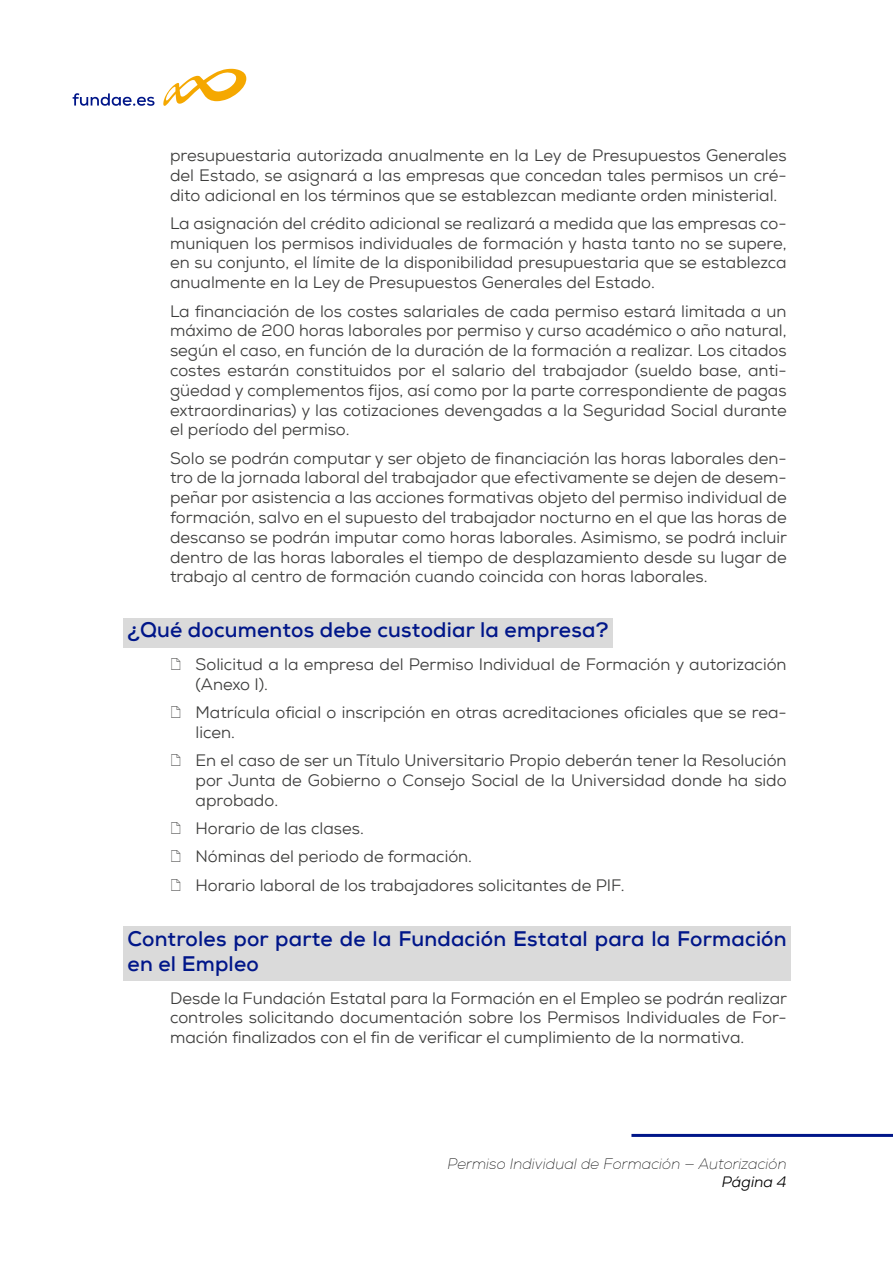
<style>
.page{position:relative;width:893px;height:1263px;background:#fff}
.page>*{position:absolute;margin:0;border:0;box-sizing:border-box;transform-origin:0 0}
.t1{font:700 21px/25.2px "Nexa";letter-spacing:.01em;color:#001689}
.t2{font:16.5px/19.8px "Nexa";color:#3c3c3b;text-align:justify}
.t3{font:italic 100 15px "Nexa";color:#000}
.t4{font:italic 15px "Nexa";color:#000}
</style>
<div class="page">
<svg style="left:163px;top:69px;width:83px;height:37px"></svg>
<svg style="left:73px;top:93px;width:81px;height:13px"></svg>
<hr style="left:631px;top:1134px;width:262px;height:3px;background:#001689">
<div style="left:123px;top:618px;width:489px;height:29px;background:#dadada"></div>
<div style="left:123px;top:926px;width:668px;height:55px;background:#dadada"></div>
<p class="t2" style="left:170px;top:145px;width:618px">presupuestaria autorizada anualmente en la Ley de Presupuestos Generales del Estado, se asignará a las empresas que concedan tales permisos un cré&shy;dito adicional en los términos que se establezcan mediante orden ministerial.</p>
<p class="t2" style="left:170px;top:213px;width:618px">La asignación del crédito adicional se realizará a medida que las empresas co&shy;muniquen los permisos individuales de formación y hasta tanto no se supere, en su conjunto, el límite de la disponibilidad presupuestaria que se establezca anualmente en la Ley de Presupuestos Generales del Estado.</p>
<p class="t2" style="left:170px;top:301px;width:618px">La financiación de los costes salariales de cada permiso estará limitada a un máximo de 200 horas laborales por permiso y curso académico o año natural, según el caso, en función de la duración de la formación a realizar. Los citados costes estarán constituidos por el salario del trabajador (sueldo base, anti&shy;güedad y complementos fijos, así como por la parte correspondiente de pagas extraordinarias) y las cotizaciones devengadas a la Seguridad Social durante el período del permiso.</p>
<p class="t2" style="left:170px;top:448px;width:618px">Solo se podrán computar y ser objeto de financiación las horas laborales den&shy;tro de la jornada laboral del trabajador que efectivamente se dejen de desem&shy;peñar por asistencia a las acciones formativas objeto del permiso individual de formación, salvo en el supuesto del trabajador nocturno en el que las horas de descanso se podrán imputar como horas laborales. Asimismo, se podrá incluir dentro de las horas laborales el tiempo de desplazamiento desde su lugar de trabajo al centro de formación cuando coincida con horas laborales.</p>
<p class="t1" style="left:128px;top:618px;width:482px">¿Qué documentos debe custodiar la empresa?</p>
<p class="t2" style="left:196px;top:654px;width:593px">Solicitud a la empresa del Permiso Individual de Formación y autorización (Anexo I).</p>
<p class="t2" style="left:196px;top:703px;width:593px">Matrícula oficial o inscripción en otras acreditaciones oficiales que se rea&shy;licen.</p>
<p class="t2" style="left:196px;top:751px;width:593px">En el caso de ser un Título Universitario Propio deberán tener la Resolución por Junta de Gobierno o Consejo Social de la Universidad donde ha sido aprobado.</p>
<p class="t2" style="left:196px;top:814px;width:431px;line-height:28.3px;text-align:left">Horario de las clases.<br>Nóminas del periodo de formación.<br>Horario laboral de los trabajadores solicitantes de PIF.</p>
<p class="t1" style="left:128px;top:926px;width:661px">Controles por parte de la Fundación Estatal para la Formación en el Empleo</p>
<p class="t2" style="left:170px;top:988px;width:618px">Desde la Fundación Estatal para la Formación en el Empleo se podrán realizar controles solicitando documentación sobre los Permisos Individuales de For&shy;mación finalizados con el fin de verificar el cumplimiento de la normativa.</p>
<p class="t3" style="left:448px;top:1154px;width:341px">Permiso Individual de Formación — Autorización</p>
<p class="t4" style="left:722px;top:1172px;width:66px">Página 4</p>
</div>
